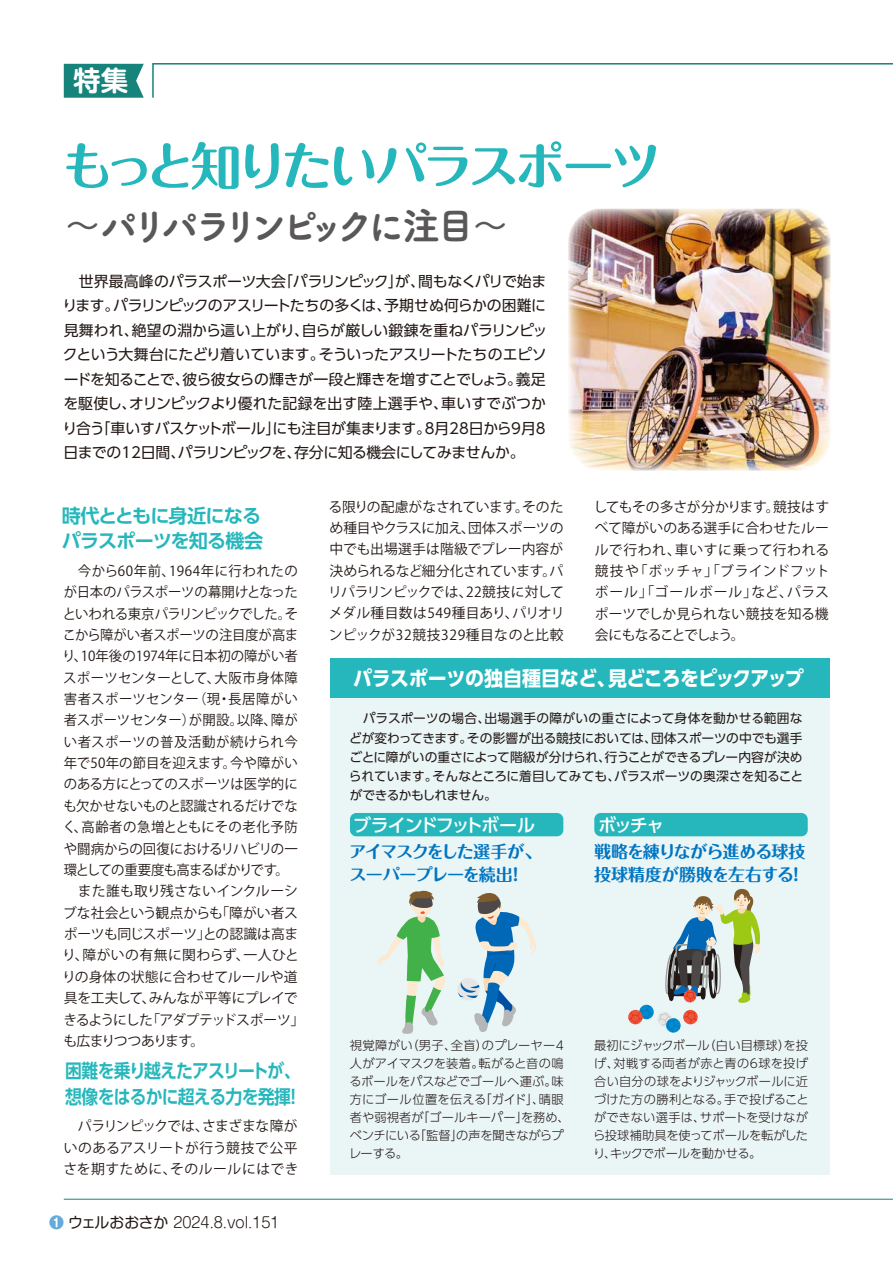
<style>
.page{position:relative;width:893px;height:1263px;background:#fff}
.page>*{position:absolute;margin:0;border:0;box-sizing:border-box;transform-origin:0 0}
.t1{font:700 51px "Maru Fo Pro";letter-spacing:-.095em;color:#26b7bc}
.t2{font:38.25px "Tsuku A Rd Gothic Std E";letter-spacing:-.185em;color:#595757}
.t3{font:700 27.6px "UD Shin M Go Pro De";color:#fff}
.t4{font:700 20.25px "UD Shin Go Pro";letter-spacing:-.03em;color:#fff;scale:.94 1}
.t5{font:700 19.2px/25.5px "UD Shin Go Pro De";letter-spacing:-.045em;color:#26b7bc;scale:.88 1}
.t6{font:700 19.2px/25.5px "UD Shin Go Pro De";letter-spacing:-.045em;color:#26b7bc}
.t7{font:500 18px "UD Shin Go Pro";letter-spacing:-.07em;color:#fff}
.t8{font:500 18px "UD Shin Go Pro";letter-spacing:-.1em;color:#fff}
.t9{font:700 16.95px/22.4px "Maru Fo Pro";letter-spacing:-.045em;color:#0075c2}
.t10{font:700 16.95px/22.4px "Maru Fo Pro";letter-spacing:-.065em;color:#0075c2}
.t11{font:14.85px/24.5px "UD Shin Go Pro";letter-spacing:-.03em;color:#221815;text-align:justify}
.t12{font:300 14.85px "Shin M Go Pro";color:#221815}
.t13{font:13.8px/21.3px "Koz Go Pro";color:#221815;text-align:justify}
.t14{font:12.75px/19.2px "UD Shin Go Pro";letter-spacing:-.02em;color:#221815;text-align:justify}
.t15{font:300 12.15px/18px "UD Shin Go Pro";color:#221815}
.s1{font-weight:700;color:#65aadd}
.s2{font-weight:400}
</style>
<div class="page">
<div style="left:330px;top:658px;width:499px;height:516px;background:#eaf5f6"></div>
<div style="left:330px;top:658px;width:499px;height:39px;background:#26b7bc"></div>
<div style="left:350px;top:813px;width:213px;height:23px;background:#26b7bc;border-radius:6px"></div>
<div style="left:594px;top:813px;width:214px;height:23px;background:#26b7bc;border-radius:6px"></div>
<svg style="left:64px;top:64px;width:80px;height:34px;background:#238b82"></svg>
<svg style="left:152px;top:63px;width:741px;height:35px"></svg>
<hr style="left:64px;top:1199px;width:829px;height:1px;background:#16847b">
<img style="left:568px;top:209px;width:263px;height:262px">
<svg style="left:378px;top:890px;width:67px;height:144px"></svg>
<div style="left:457px;top:978px;width:23px;height:22px;background:#e7eced;border-radius:50%"></div>
<svg style="left:458px;top:893px;width:78px;height:139px"></svg>
<svg style="left:629px;top:889px;width:131px;height:144px"></svg>
<h3 class="t3" style="left:73px;top:58px;width:57px">特集</h3>
<h1 class="t1" style="left:62px;top:125px;width:601px">もっと知りたいパラスポーツ</h1>
<h2 class="t2" style="left:64px;top:196px;width:447px">～パリパラリンピックに注目～</h2>
<p class="t11" style="left:63px;top:268px;width:486px">　世界最高峰のパラスポーツ大会「パラリンピック」が、間もなくパリで始まります。パラリンピックのアスリートたちの多くは、予期せぬ何らかの困難に見舞われ、絶望の淵から這い上がり、自らが厳しい鍛錬を重ねパラリンピックという大舞台にたどり着いています。そういったアスリートたちのエピソードを知ることで、彼ら彼女らの輝きが一段と輝きを増すことでしょう。義足を駆使し、オリンピックより優れた記録を出す陸上選手や、車いすでぶつかり合う「車いすバスケットボール」にも注目が集まります。8月28日から9月8日までの12日間、パラリンピックを、存分に知る機会にしてみませんか。</p>
<h3 class="t6" style="left:62px;top:502px;width:203px">時代とともに身近になるパラスポーツを知る機会</h3>
<p class="t13" style="left:62px;top:560px;width:244px;text-align:left">　今から60年前、1964年に行われたのが日本のパラスポーツの幕開けとなったといわれる東京パラリンピックでした。そこから障がい者スポーツの注目度が高まり、10年後の1974年に日本初の障がい者スポーツセンターとして、大阪市身体障害者スポーツセンター（現・長居障がい者スポーツセンター）が開設。以降、障がい者スポーツの普及活動が続けられ今年で50年の節目を迎えます。今や障がいのある方にとってのスポーツは医学的にも欠かせないものと認識されるだけでなく、高齢者の急増とともにその老化予防や闘病からの回復におけるリハビリの一環としての重要度も高まるばかりです。　また誰も取り残さないインクルーシブな社会という観点からも「障がい者スポーツも同じスポーツ」との認識は高まり、障がいの有無に関わらず、一人ひとりの身体の状態に合わせてルールや道具を工夫して、みんなが平等にプレイできるようにした「アダプテッドスポーツ」も広まりつつあります。</p>
<h3 class="t5" style="left:65px;top:1058px;width:270px">困難を乗り越えたアスリートが、想像をはるかに超える力を発揮！</h3>
<p class="t13" style="left:63px;top:1116px;width:237px">　パラリンピックでは、さまざまな障がいのあるアスリートが行う競技で公平さを期すために、そのルールにはでき</p>
<p class="t12" style="left:49px;top:1210px;width:232px"><span class="s1">❶</span> <span class="s2">ウェルおおさか</span> 2024.8.vol.151</p>
<p class="t13" style="left:328px;top:496px;width:238px">る限りの配慮がなされています。そのため種目やクラスに加え、団体スポーツの中でも出場選手は階級でプレー内容が決められるなど細分化されています。パリパラリンピックでは、22競技に対してメダル種目数は549種目あり、パリオリンピックが32競技329種目なのと比較</p>
<p class="t13" style="left:593px;top:496px;width:238px">してもその多さが分かります。競技はすべて障がいのある選手に合わせたルールで行われ、車いすに乗って行われる競技や「ボッチャ」「ブラインドフットボール」「ゴールボール」など、パラスポーツでしか見られない競技を知る機会にもなることでしょう。</p>
<h3 class="t4" style="left:353px;top:662px;width:481px">パラスポーツの独自種目など、見どころをピックアップ</h3>
<p class="t14" style="left:349px;top:708px;width:456px">　パラスポーツの場合、出場選手の障がいの重さによって身体を動かせる範囲などが変わってきます。その影響が出る競技においては、団体スポーツの中でも選手ごとに障がいの重さによって階級が分けられ、行うことができるプレー内容が決められています。そんなところに着目してみても、パラスポーツの奥深さを知ることができるかもしれません。</p>
<h3 class="t7" style="left:353px;top:811px;width:184px">ブラインドフットボール</h3>
<h3 class="t8" style="left:598px;top:811px;width:68px">ボッチャ</h3>
<p class="t10" style="left:349px;top:839px;width:194px">アイマスクをした選手が、スーパープレーを続出！</p>
<p class="t9" style="left:594px;top:839px;width:213px">戦略を練りながら進める球技投球精度が勝敗を左右する！</p>
<p class="t15" style="left:349px;top:1036px;width:222px">視覚障がい（男子、全盲）のプレーヤー4人がアイマスクを装着。転がると音の鳴るボールをパスなどでゴールへ運ぶ。味方にゴール位置を伝える「ガイド」、晴眼者や弱視者が「ゴールキーパー」を務め、ベンチにいる「監督」の声を聞きながらプレーする。</p>
<p class="t15" style="left:593px;top:1036px;width:217px;text-align:justify">最初にジャックボール（白い目標球）を投げ、対戦する両者が赤と青の6球を投げ合い自分の球をよりジャックボールに近づけた方の勝利となる。手で投げることができない選手は、サポートを受けながら投球補助具を使ってボールを転がしたり、キックでボールを動かせる。</p>
</div>
